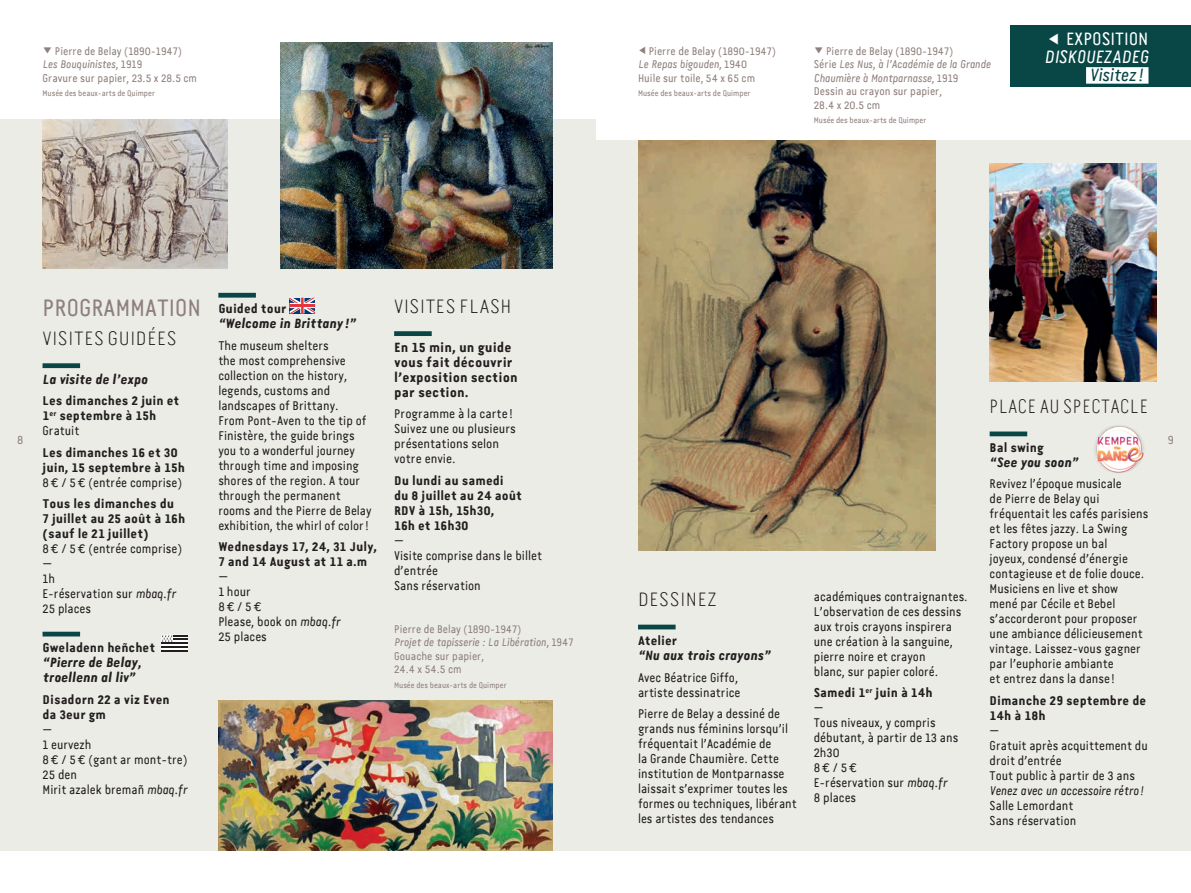
<style>
.page{position:relative;width:1191px;height:893px;background:#fff}
.page>*{position:absolute;margin:0;border:0;box-sizing:border-box;transform-origin:0 0}
.t1{font:24px "Van Condensed LF";letter-spacing:-.005em;color:#8e807c}
.t2{font:300 19.5px "Van Condensed Light LF";letter-spacing:.035em;color:#231f20}
.t3{font:300 19.5px "Van Condensed Light LF";letter-spacing:.035em;color:#231f20;scale:.92 1}
.t4{font:italic 18px "Van Condensed LF";letter-spacing:-.005em;color:#fff}
.t5{font:18px "Van Condensed LF";letter-spacing:-.005em;color:#fff}
.t6{font:italic 18px "Van Condensed LF";letter-spacing:-.005em;color:#084746}
.t7{font:italic 700 13.5px/15px "Van Condensed LF";color:#231f20}
.t8{font:700 13.5px/15px "Van Condensed LF";color:#231f20}
.t9{font:12.75px/15px "Van Condensed LF";color:#231f20}
.t10{font:700 12.75px/15px "Van Condensed LF";color:#231f20}
.t11{font:italic 12.75px "Van Condensed LF";color:#231f20;scale:.95 1}
.t12{font:12px "Van Condensed LF";color:#8e807c}
.t13{font:11.25px/13.5px "Van Condensed LF";color:#8e807c}
.t14{font:8.25px "Van Condensed LF";color:#8e807c}
.s1{font-style:italic}
.s2{font-weight:400}
.s3{font-weight:700}
</style>
<div class="page">
<div style="left:595px;top:140px;width:596px;height:710px;background:#ecece6"></div>
<div style="left:0;top:119px;width:595px;height:731px;background:#ecece6"></div>
<div style="left:1010px;top:26px;width:181px;height:61px;background:#084746"></div>
<div style="left:1086px;top:67px;width:62px;height:17px;background:#fff"></div>
<hr style="left:638px;top:625px;width:37px;height:4px;background:#084746">
<div style="left:989px;top:431px;width:38px;height:5px;background:#084746"></div>
<img style="left:1095px;top:425px;width:49px;height:48px">
<div style="left:43px;top:363px;width:37px;height:5px;background:#084746"></div>
<hr style="left:43px;top:632px;width:37px;height:4px;background:#084746">
<svg style="left:161px;top:634px;width:27px;height:18px"></svg>
<div style="left:218px;top:293px;width:38px;height:5px;background:#084746"></div>
<svg style="left:289px;top:298px;width:26px;height:15px"></svg>
<div style="left:394px;top:331px;width:38px;height:5px;background:#084746"></div>
<img style="left:638px;top:140px;width:297px;height:410px">
<img style="left:989px;top:163px;width:167px;height:218px">
<img style="left:218px;top:701px;width:335px;height:149px">
<img style="left:281px;top:43px;width:272px;height:225px">
<img style="left:43px;top:119px;width:185px;height:149px">
<p class="t13" style="left:43px;top:44px;width:156px;text-indent:12px">Pierre de Belay (1890-1947)<br><span class="s1">Les Bouquinistes</span>, 1919<br>Gravure sur papier, 23.5 x 28.5 cm</p>
<p class="t14" style="left:43px;top:88px;width:114px">Musée des beaux-arts de Quimper</p>
<p class="t13" style="left:638px;top:44px;width:139px;text-indent:11px">Pierre de Belay (1890-1947)<br><span class="s1">Le Repas bigouden</span>, 1940<br>Huile sur toile, 54 x 65 cm</p>
<p class="t14" style="left:638px;top:88px;width:114px">Musée des beaux-arts de Quimper</p>
<p class="t13" style="left:814px;top:44px;width:178px;text-indent:12px">Pierre de Belay (1890-1947)<br>Série <span class="s1">Les Nus, à l’Académie de la Grande<br>Chaumière à Montparnasse</span>, 1919<br>Dessin au crayon sur papier,<br>28.4 x 20.5 cm</p>
<p class="t14" style="left:814px;top:115px;width:114px">Musée des beaux-arts de Quimper</p>
<h3 class="t5" style="left:1066px;top:28px;width:84px">EXPOSITION</h3>
<h3 class="t4" style="left:1044px;top:45px;width:106px">DISKOUEZADEG</h3>
<h3 class="t6" style="left:1089px;top:64px;width:55px">Visitez !</h3>
<h1 class="t1" style="left:43px;top:293px;width:160px">PROGRAMMATION</h1>
<h2 class="t2" style="left:43px;top:327px;width:136px">VISITES GUIDÉES</h2>
<p class="t7" style="left:43px;top:372px;width:107px">La visite de l’expo</p>
<p class="t10" style="left:43px;top:393px;width:138px">Les dimanches 2 juin et<br>1<sup>er</sup> septembre à 15h<br><span class="s2">Gratuit</span></p>
<p class="t10" style="left:43px;top:445px;width:144px">Les dimanches 16 et 30 juin, 15 septembre à 15h</p>
<p class="t9" style="left:43px;top:475px;width:141px">8€ / 5€ (entrée comprise)</p>
<p class="t10" style="left:43px;top:496px;width:144px">Tous les dimanches du<br>7 juillet au 25 août à 16h (sauf le 21 juillet)</p>
<p class="t9" style="left:43px;top:541px;width:141px">8€ / 5€ (entrée comprise) —<br>1h<br>E-réservation sur <span class="s1">mbaq.fr<br></span>25 places</p>
<p class="t10" style="left:43px;top:640px;width:114px">Gweladenn heñchet</p>
<p class="t7" style="left:43px;top:655px;width:101px">“Pierre de Belay, troellenn al liv”</p>
<p class="t10" style="left:43px;top:692px;width:129px">Disadorn 22 a viz Even da 3eur gm</p>
<p class="t9" style="left:43px;top:722px;width:146px">—<br>1 eurvezh<br>8€ / 5€ (gant ar mont-tre)<br>25 den<br>Mirit azalek bremañ <span class="s1">mbaq.fr</span></p>
<h2 class="t2" style="left:394px;top:294px;width:119px">VISITES FLASH</h2>
<p class="t8" style="left:394px;top:340px;width:125px">En 15 min, un guide vous fait découvrir l’exposition section par section.</p>
<p class="t9" style="left:394px;top:406px;width:123px">Programme à la carte !<br>Suivez une ou plusieurs présentations selon votre envie.</p>
<p class="t10" style="left:394px;top:473px;width:129px">Du lundi au samedi<br>du 8 juillet au 24 août<br>RDV à 15h, 15h30,<br>16h et 16h30</p>
<p class="t9" style="left:394px;top:533px;width:149px">—<br>Visite comprise dans le billet d’entrée<br>Sans réservation</p>
<p class="t10" style="left:218px;top:302px;width:70px">Guided tour</p>
<p class="t7" style="left:218px;top:316px;width:139px">“Welcome in Brittany !”</p>
<p class="t9" style="left:218px;top:338px;width:155px">The museum shelters<br>the most comprehensive collection on the history, legends, customs and landscapes of Brittany.<br>From Pont-Aven to the tip of<br>Finistère, the guide brings you to a wonderful journey through time and imposing shores of the region. A tour through the permanent rooms and the Pierre de Belay exhibition, the whirl of color!</p>
<p class="t10" style="left:218px;top:539px;width:160px">Wednesdays 17, 24, 31 July,<br>7 and 14 August at 11 a.m</p>
<p class="t9" style="left:218px;top:569px;width:124px">—<br>1 hour<br>8€ / 5€<br>Please, book on <span class="s1">mbaq.fr<br></span>25 places</p>
<h2 class="t3" style="left:989px;top:395px;width:174px">PLACE AU SPECTACLE</h2>
<p class="t10" style="left:989px;top:440px;width:56px">Bal swing</p>
<p class="t7" style="left:989px;top:455px;width:90px">“See you soon”</p>
<p class="t9" style="left:989px;top:476px;width:160px">Revivez l’époque musicale<br>de Pierre de Belay qui fréquentait les cafés parisiens et les fêtes jazzy. La Swing<br>Factory propose un bal<br>joyeux, condensé d’énergie contagieuse et de folie douce.<br>Musiciens en live et show mené par Cécile et Bebel s’accorderont pour proposer une ambiance délicieusement vintage. Laissez-vous gagner par l’euphorie ambiante<br>et entrez dans la danse !</p>
<p class="t10" style="left:989px;top:693px;width:158px">Dimanche 29 septembre de<br>14h à 18h</p>
<p class="t9" style="left:989px;top:723px;width:160px">—<br>Gratuit après acquittement du droit d’entrée<br>Tout public à partir de 3 ans</p>
<p class="t11" style="left:989px;top:782px;width:163px">Venez avec un accessoire rétro !</p>
<p class="t9" style="left:989px;top:798px;width:88px">Salle Lemordant<br>Sans réservation</p>
<p class="t12" style="left:17px;top:432px;width:8px">8</p>
<p class="t12" style="left:1168px;top:432px;width:8px">9</p>
<p class="t9" style="left:814px;top:589px;width:155px">académiques contraignantes.<br>L’observation de ces dessins aux trois crayons inspirera une création à la sanguine, pierre noire et crayon<br>blanc, sur papier coloré.</p>
<p class="t9" style="left:814px;top:685px;width:146px"><span class="s3">Samedi 1</span><sup>er</sup> <span class="s3">juin à 14h<br></span>—<br>Tous niveaux, y compris débutant, à partir de 13 ans<br>2h30<br>8€ / 5€<br>E-réservation sur <span class="s1">mbaq.fr<br></span>8 places</p>
<h2 class="t2" style="left:638px;top:588px;width:80px">DESSINEZ</h2>
<p class="t10" style="left:638px;top:633px;width:41px">Atelier</p>
<p class="t7" style="left:638px;top:648px;width:134px">“Nu aux trois crayons”</p>
<p class="t9" style="left:638px;top:670px;width:104px">Avec Béatrice Giffo, artiste dessinatrice</p>
<p class="t9" style="left:638px;top:706px;width:160px">Pierre de Belay a dessiné de grands nus féminins lorsqu’il fréquentait l’Académie de<br>la Grande Chaumière. Cette institution de Montparnasse laissait s’exprimer toutes les formes ou techniques, libérant les artistes des tendances</p>
<p class="t13" style="left:394px;top:622px;width:181px">Pierre de Belay (1890-1947)<br><span class="s1">Projet de tapisserie : La Libération,</span> 1947<br>Gouache sur papier,<br>24.4 x 54.5 cm</p>
<p class="t14" style="left:394px;top:680px;width:114px">Musée des beaux-arts de Quimper</p>
</div>
